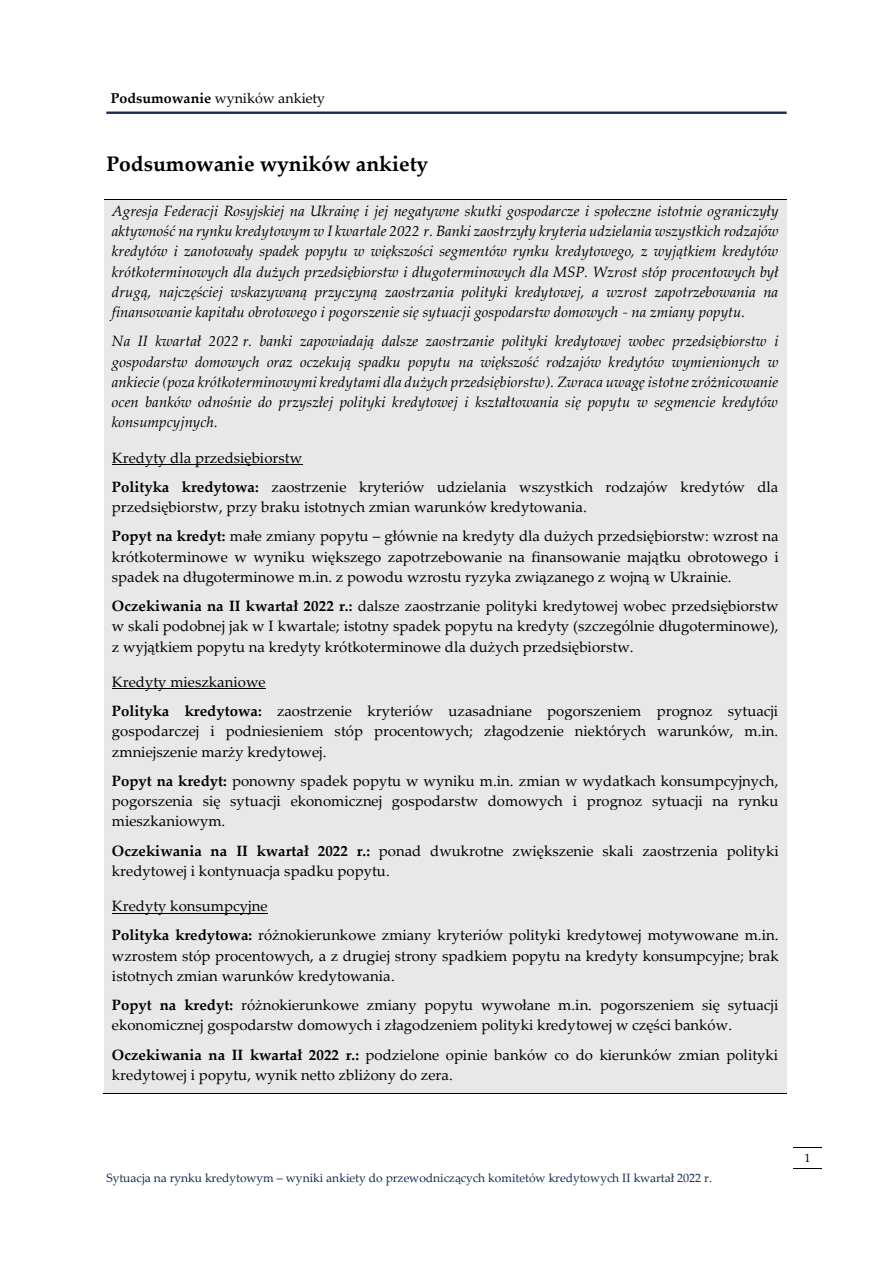
<style>
.page{position:relative;width:893px;height:1263px;background:#fff}
.page>*{position:absolute;margin:0;border:0;box-sizing:border-box;transform-origin:0 0}
.t1{font:700 21px "Palatino Linotype";color:#000}
.t2{font:15px/20.2px "Palatino Linotype";color:#000;text-align:justify}
.t3{font:italic 15px/20.2px "Palatino Linotype";color:#000;text-align:justify}
.t4{font:14.25px "Palatino Linotype";color:#000}
.t5{font:12px "Palatino Linotype";color:#152e52}
.t6{font:12px "Palatino Linotype";color:#000}
.s1{font-weight:700}
</style>
<div class="page">
<hr style="left:106px;top:112px;width:681px;height:2px;background:#152e52">
<svg style="left:793px;top:1147px;width:29px;height:1px"></svg>
<svg style="left:793px;top:1168px;width:29px;height:1px"></svg>
<div style="left:104px;top:200px;width:683px;height:893px;background:#e8e8e8"></div>
<hr style="left:112px;top:464px;width:191px;height:1px;background:#000">
<hr style="left:112px;top:688px;width:154px;height:1px;background:#000">
<hr style="left:112px;top:913px;width:156px;height:1px;background:#000">
<hr style="left:104px;top:199px;width:683px;height:1px;background:#000">
<hr style="left:103px;top:1093px;width:684px;height:1px;background:#000">
<p class="t4" style="left:111px;top:93px;width:216px"><span class="s1">Podsumowanie</span> wyników ankiety</p>
<h1 class="t1" style="left:106px;top:155px;width:323px">Podsumowanie wyników ankiety</h1>
<p class="t3" style="left:112px;top:202px;width:668px">Agresja Federacji Rosyjskiej na Ukrainę i jej negatywne skutki gospodarcze i społeczne istotnie ograniczyły aktywność na rynku kredytowym w I kwartale 2022 r. Banki zaostrzyły kryteria udzielania wszystkich rodzajów kredytów i zanotowały spadek popytu w większości segmentów rynku kredytowego, z wyjątkiem kredytów krótkoterminowych dla dużych przedsiębiorstw i długoterminowych dla MSP. Wzrost stóp procentowych był drugą, najczęściej wskazywaną przyczyną zaostrzania polityki kredytowej, a wzrost zapotrzebowania na finansowanie kapitału obrotowego i pogorszenie się sytuacji gospodarstw domowych - na zmiany popytu.</p>
<p class="t3" style="left:112px;top:333px;width:668px">Na II kwartał 2022 r. banki zapowiadają dalsze zaostrzanie polityki kredytowej wobec przedsiębiorstw i gospodarstw domowych oraz oczekują spadku popytu na większość rodzajów kredytów wymienionych w ankiecie (poza krótkoterminowymi kredytami dla dużych przedsiębiorstw). Zwraca uwagę istotne zróżnicowanie ocen banków odnośnie do przyszłej polityki kredytowej i kształtowania się popytu w segmencie kredytów konsumpcyjnych.</p>
<p class="t2" style="left:112px;top:449px;width:192px">Kredyty dla przedsiębiorstw</p>
<p class="t2" style="left:112px;top:478px;width:668px"><span class="s1">Polityka kredytowa:</span> zaostrzenie kryteriów udzielania wszystkich rodzajów kredytów dla przedsiębiorstw, przy braku istotnych zmian warunków kredytowania.</p>
<p class="t2" style="left:112px;top:528px;width:668px"><span class="s1">Popyt na kredyt:</span> małe zmiany popytu – głównie na kredyty dla dużych przedsiębiorstw: wzrost na krótkoterminowe w wyniku większego zapotrzebowanie na finansowanie majątku obrotowego i spadek na długoterminowe m.in. z powodu wzrostu ryzyka związanego z wojną w Ukrainie.</p>
<p class="t2" style="left:112px;top:598px;width:668px"><span class="s1">Oczekiwania na II kwartał 2022 r.:</span> dalsze zaostrzanie polityki kredytowej wobec przedsiębiorstw w skali podobnej jak w I kwartale; istotny spadek popytu na kredyty (szczególnie długoterminowe), z wyjątkiem popytu na kredyty krótkoterminowe dla dużych przedsiębiorstw.</p>
<p class="t2" style="left:112px;top:673px;width:155px">Kredyty mieszkaniowe</p>
<p class="t2" style="left:112px;top:703px;width:668px"><span class="s1">Polityka kredytowa:</span> zaostrzenie kryteriów uzasadniane pogorszeniem prognoz sytuacji gospodarczej i podniesieniem stóp procentowych; złagodzenie niektórych warunków, m.in. zmniejszenie marży kredytowej.</p>
<p class="t2" style="left:112px;top:772px;width:668px"><span class="s1">Popyt na kredyt:</span> ponowny spadek popytu w wyniku m.in. zmian w wydatkach konsumpcyjnych, pogorszenia się sytuacji ekonomicznej gospodarstw domowych i prognoz sytuacji na rynku mieszkaniowym.</p>
<p class="t2" style="left:112px;top:842px;width:668px"><span class="s1">Oczekiwania na II kwartał 2022 r.:</span> ponad dwukrotne zwiększenie skali zaostrzenia polityki kredytowej i kontynuacja spadku popytu.</p>
<p class="t2" style="left:112px;top:898px;width:157px">Kredyty konsumpcyjne</p>
<p class="t2" style="left:112px;top:927px;width:668px"><span class="s1">Polityka kredytowa:</span> różnokierunkowe zmiany kryteriów polityki kredytowej motywowane m.in. wzrostem stóp procentowych, a z drugiej strony spadkiem popytu na kredyty konsumpcyjne; brak istotnych zmian warunków kredytowania.</p>
<p class="t2" style="left:112px;top:997px;width:668px"><span class="s1">Popyt na kredyt:</span> różnokierunkowe zmiany popytu wywołane m.in. pogorszeniem się sytuacji ekonomicznej gospodarstw domowych i złagodzeniem polityki kredytowej w części banków.</p>
<p class="t2" style="left:112px;top:1046px;width:668px"><span class="s1">Oczekiwania na II kwartał 2022 r.:</span> podzielone opinie banków co do kierunków zmian polityki kredytowej i popytu, wynik netto zbliżony do zera.</p>
<p class="t5" style="left:106px;top:1173px;width:607px">Sytuacja na rynku kredytowym – wyniki ankiety do przewodniczących komitetów kredytowych II kwartał 2022 r.</p>
<p class="t6" style="left:804px;top:1153px;width:8px">1</p>
</div>
